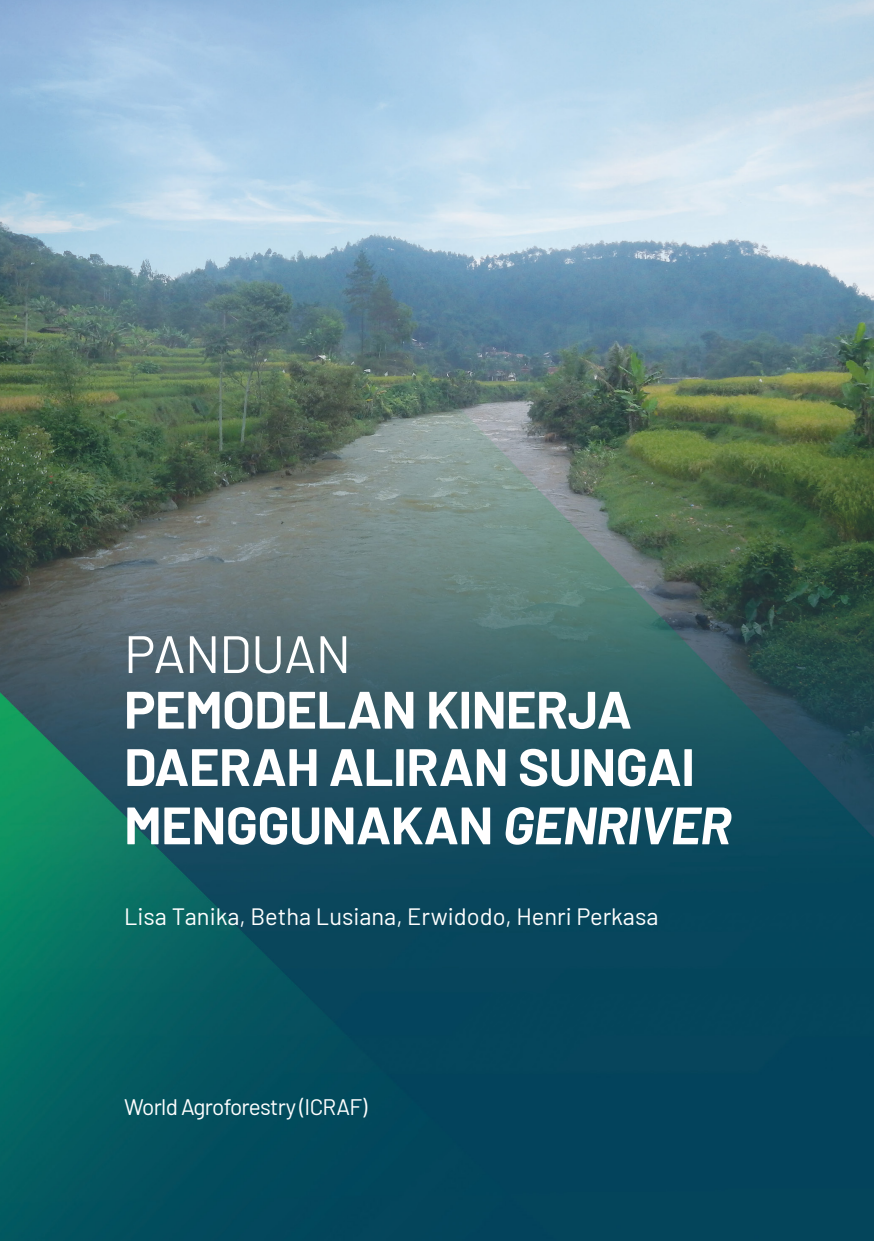
<style>
.page{position:relative;width:874px;height:1241px;background:#fff}
.page>*{position:absolute;margin:0;border:0;box-sizing:border-box;transform-origin:0 0}
.t1{font:700 52.5px "Barlow";letter-spacing:-.01em;color:#fff}
.t2{font:52.5px "Barlow";letter-spacing:-.015em;color:#fff}
.Authors{font:23.62px "Barlow";color:#fff}
.Authors-2{font:22.4px "Barlow";letter-spacing:-.03em;color:#fff}
.s1{font-style:italic}
</style>
<div class="page">
<img style="left:0;top:0;width:873px;height:1240px">
<p class="t2" style="left:124px;top:616px;width:228px">PANDUAN</p>
<p class="t1" style="left:124px;top:670px;width:509px">PEMODELAN KINERJA</p>
<p class="t1" style="left:124px;top:728px;width:572px">DAERAH ALIRAN SUNGAI</p>
<p class="t1" style="left:124px;top:786px;width:608px">MENGGUNAKAN <span class="s1">GENRIVER</span></p>
<p class="Authors" style="left:124px;top:899px;width:535px">Lisa Tanika, Betha Lusiana, Erwidodo, Henri Perkasa</p>
<p class="Authors-2" style="left:124px;top:1090px;width:245px">World Agroforestry (ICRAF)</p>
</div>
